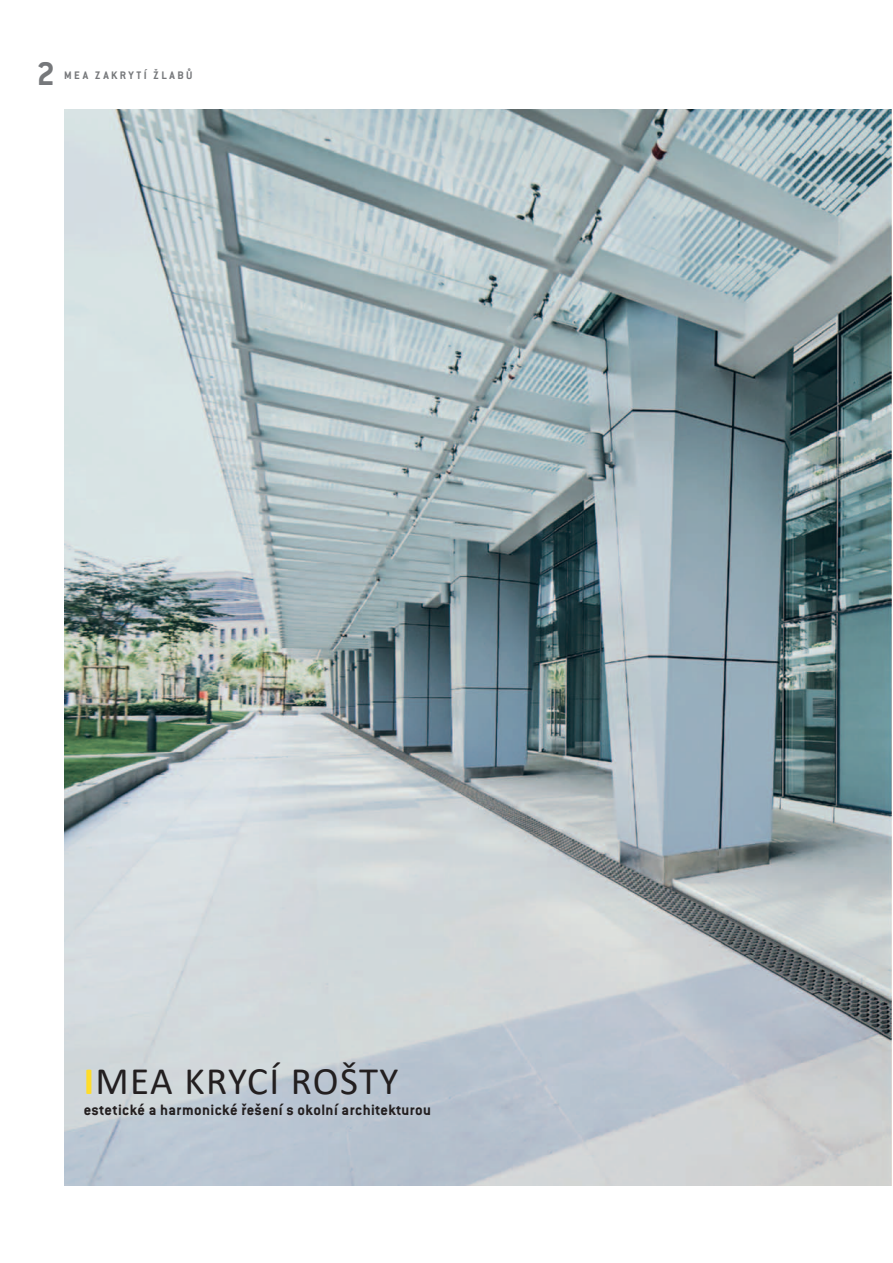
<style>
.page{position:relative;width:893px;height:1263px;background:#fff}
.page>*{position:absolute;margin:0;border:0;box-sizing:border-box;transform-origin:0 0}
.t1{font:39px "Calibri";letter-spacing:.03em;color:#231f20}
.t2{font:700 36px "Conduit ITC Pro";color:#76787b}
.t3{font:700 16.5px "Conduit ITC Pro";letter-spacing:.025em;color:#231f20}
.t4{font:700 12px "Conduit ITC Pro";letter-spacing:.2em;color:#76787b}
.s1{font-weight:700;color:#ffdd2b}
</style>
<div class="page">
<img style="left:64px;top:109px;width:827px;height:1077px">
<h2 class="t2" style="left:37px;top:62px;width:20px">2</h2>
<p class="t4" style="left:64px;top:72px;width:130px">MEA ZAKRYTÍ ŽLABŮ</p>
<h1 class="t1" style="left:84px;top:1065px;width:316px"><span class="s1">I</span>MEA KRYCÍ ROŠTY</h1>
<p class="t3" style="left:84px;top:1104px;width:349px">estetické a harmonické řešení s okolní architekturou</p>
</div>
